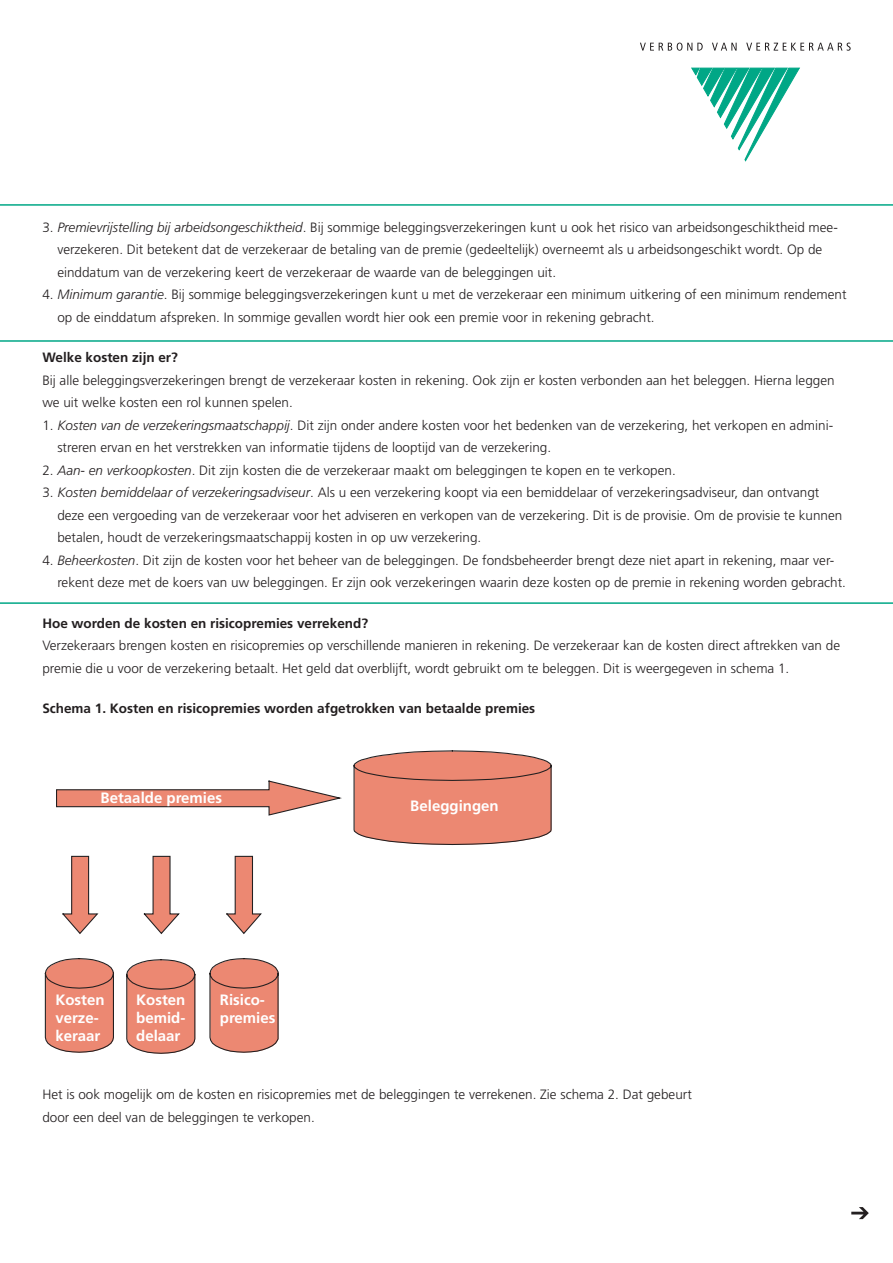
<style>
.page{position:relative;width:893px;height:1263px;background:#fff}
.page>*{position:absolute;margin:0;border:0;box-sizing:border-box;transform-origin:0 0}
.t1{font:700 15px/18px "Frutiger";color:#fff}
.t2{font:300 13.5px/22.5px "Frutiger";color:#231f20}
.t3{font:700 13.5px "Frutiger";color:#231f20}
.s1{font-style:italic}
</style>
<div class="page">
<svg style="left:691px;top:67px;width:109px;height:95px"></svg>
<svg style="left:640px;top:43px;width:62px;height:8px"></svg>
<svg style="left:712px;top:43px;width:24px;height:8px"></svg>
<svg style="left:746px;top:43px;width:104px;height:8px"></svg>
<hr style="left:0;top:204px;width:892px;height:2px;background:#00a786">
<hr style="left:0;top:340px;width:892px;height:2px;background:#00a786">
<hr style="left:0;top:602px;width:892px;height:2px;background:#00a786">
<svg style="left:851px;top:1207px;width:17px;height:12px"></svg>
<svg style="left:353px;top:750px;width:199px;height:95px;background:#e48c79"></svg>
<svg style="left:56px;top:780px;width:286px;height:36px"></svg>
<svg style="left:126px;top:959px;width:70px;height:95px;background:#e18b78"></svg>
<svg style="left:44px;top:958px;width:70px;height:95px;background:#e18b78"></svg>
<svg style="left:209px;top:958px;width:70px;height:95px;background:#e18b78"></svg>
<svg style="left:62px;top:855px;width:37px;height:79px"></svg>
<svg style="left:143px;top:855px;width:37px;height:80px"></svg>
<svg style="left:226px;top:855px;width:36px;height:80px"></svg>
<p class="t2" style="left:57px;top:217px;width:782px;text-indent:-15px">3. <span class="s1">Premievrijstelling bij arbeidsongeschiktheid</span>. Bij sommige beleggingsverzekeringen kunt u ook het risico van arbeidsongeschiktheid mee&shy;verzekeren. Dit betekent dat de verzekeraar de betaling van de premie (gedeeltelijk) overneemt als u arbeidsongeschikt wordt. Op de einddatum van de verzekering keert de verzekeraar de waarde van de beleggingen uit.</p>
<p class="t2" style="left:57px;top:284px;width:790px;text-indent:-15px">4. <span class="s1">Minimum garantie</span>. Bij sommige beleggingsverzekeringen kunt u met de verzekeraar een minimum uitkering of een minimum rendement op de einddatum afspreken. In sommige gevallen wordt hier ook een premie voor in rekening gebracht.</p>
<p class="t3" style="left:42px;top:352px;width:137px">Welke kosten zijn er?</p>
<p class="t2" style="left:42px;top:370px;width:793px">Bij alle beleggingsverzekeringen brengt de verzekeraar kosten in rekening. Ook zijn er kosten verbonden aan het beleggen. Hierna leggen we uit welke kosten een rol kunnen spelen.</p>
<p class="t2" style="left:57px;top:415px;width:777px;text-indent:-15px">1. <span class="s1">Kosten van de verzekeringsmaatschappij</span>. Dit zijn onder andere kosten voor het bedenken van de verzekering, het verkopen en admini&shy;streren ervan en het verstrekken van informatie tijdens de looptijd van de verzekering.</p>
<p class="t2" style="left:42px;top:460px;width:635px">2. <span class="s1">Aan- en verkoopkosten</span>. Dit zijn kosten die de verzekeraar maakt om beleggingen te kopen en te verkopen.</p>
<p class="t2" style="left:57px;top:482px;width:786px;text-indent:-15px">3. <span class="s1">Kosten bemiddelaar of verzekeringsadviseur</span>. Als u een verzekering koopt via een bemiddelaar of verzekeringsadviseur, dan ontvangt deze een vergoeding van de verzekeraar voor het adviseren en verkopen van de verzekering. Dit is de provisie. Om de provisie te kunnen betalen, houdt de verzekeringsmaatschappij kosten in op uw verzekering.</p>
<p class="t2" style="left:57px;top:550px;width:790px;text-indent:-15px">4. <span class="s1">Beheerkosten</span>. Dit zijn de kosten voor het beheer van de beleggingen. De fondsbeheerder brengt deze niet apart in rekening, maar ver&shy;rekent deze met de koers van uw beleggingen. Er zijn ook verzekeringen waarin deze kosten op de premie in rekening worden gebracht.</p>
<p class="t3" style="left:42px;top:618px;width:327px">Hoe worden de kosten en risicopremies verrekend?</p>
<p class="t2" style="left:42px;top:635px;width:799px">Verzekeraars brengen kosten en risicopremies op verschillende manieren in rekening. De verzekeraar kan de kosten direct aftrekken van de premie die u voor de verzekering betaalt. Het geld dat overblijft, wordt gebruikt om te beleggen. Dit is weergegeven in schema 1.</p>
<p class="t3" style="left:42px;top:703px;width:494px">Schema 1. Kosten en risicopremies worden afgetrokken van betaalde premies</p>
<p class="t1" style="left:101px;top:790px;width:123px">Betaalde premies</p>
<p class="t1" style="left:55px;top:992px;width:51px">Kosten verze&shy;keraar</p>
<p class="t1" style="left:136px;top:992px;width:51px;text-align:justify">Kosten bemid&shy;delaar</p>
<p class="t1" style="left:220px;top:992px;width:57px">Risico&shy;premies</p>
<p class="t1" style="left:410px;top:798px;width:90px">Beleggingen</p>
<p class="t2" style="left:42px;top:1084px;width:651px">Het is ook mogelijk om de kosten en risicopremies met de beleggingen te verrekenen. Zie schema 2. Dat gebeurt door een deel van de beleggingen te verkopen.</p>
</div>
